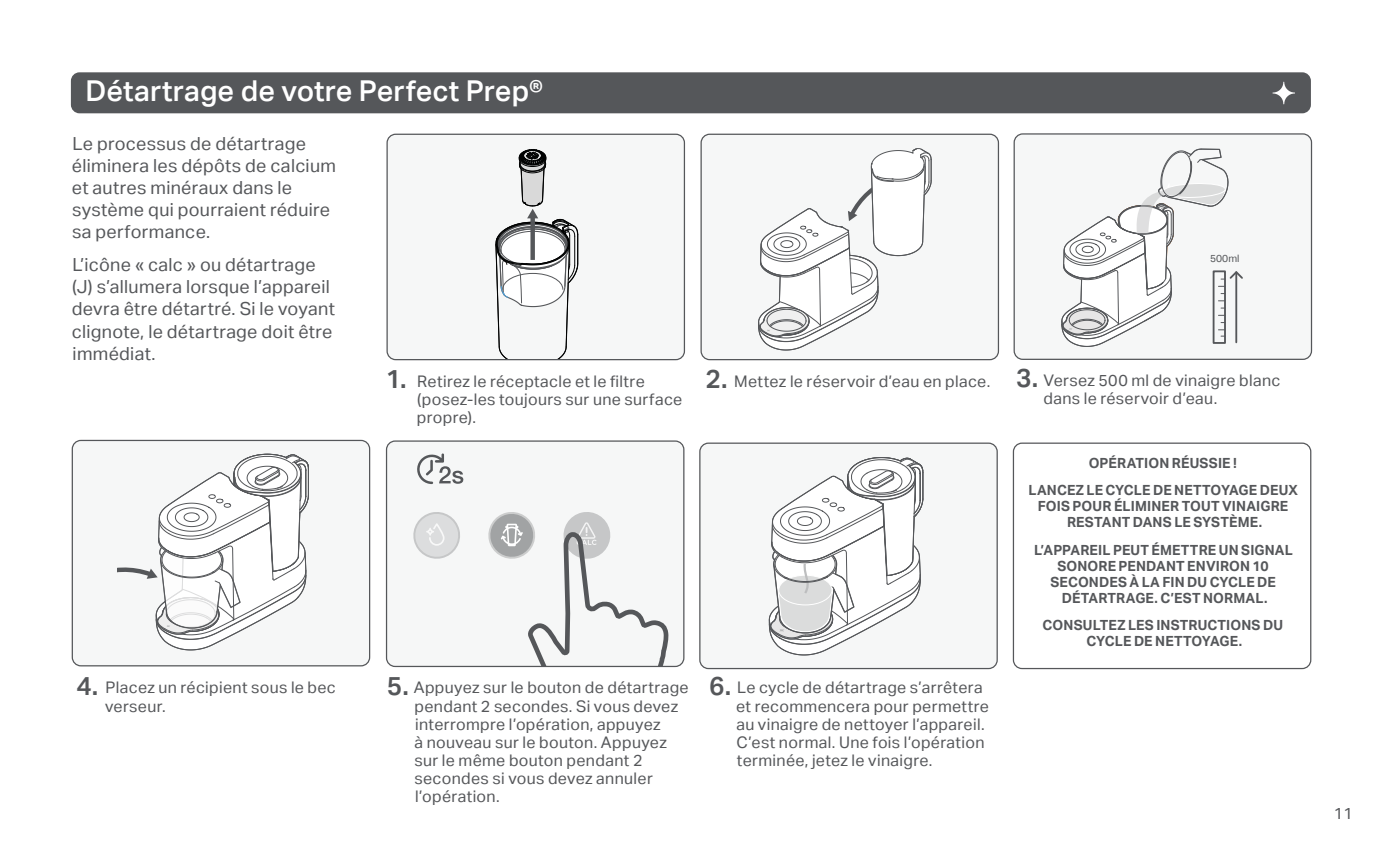
<style>
.page{position:relative;width:1384px;height:851px;background:#fff}
.page>*{position:absolute;margin:0;border:0;box-sizing:border-box;transform-origin:0 0}
.t1{font:500 28.8px "Aktiv Grotesk";color:#fff}
.t2{font:600 26px "Aktiv Grotesk";color:#55575a}
.t3{font:18px/22px "Aktiv Grotesk";letter-spacing:.015em;color:#55575a}
.t4{font:16px/18px "Aktiv Grotesk";letter-spacing:.02em;color:#55575a}
.t5{font:700 14px/16px "Aktiv Grotesk";letter-spacing:.01em;color:#55575a;text-align:center}
.t6{font:10.2px "Aktiv Grotesk";color:#55575a}
</style>
<div class="page">
<div style="left:71px;top:72px;width:1239px;height:41px;background:#55575a;border-radius:9px"></div>
<svg style="left:1272px;top:82px;width:22px;height:22px"></svg>
<div style="left:387px;top:134px;width:297px;height:225px;background:#f6f7f7;border-radius:9px"></div>
<div style="left:386px;top:134px;width:299px;height:226px;border:1px solid #55575a;border-radius:9px"></div>
<div style="left:72px;top:440px;width:297px;height:225px;background:#f6f7f7;border-radius:9px"></div>
<div style="left:72px;top:440px;width:298px;height:226px;border:1px solid #55575a;border-radius:9px"></div>
<div style="left:700px;top:443px;width:297px;height:225px;background:#f6f7f7;border-radius:9px"></div>
<div style="left:699px;top:442px;width:298px;height:227px;border:1px solid #55575a;border-radius:9px"></div>
<div style="left:1014px;top:134px;width:297px;height:225px;background:#f6f7f7;border-radius:9px"></div>
<div style="left:1013px;top:133px;width:298px;height:227px;border:1px solid #55575a;border-radius:9px"></div>
<div style="left:701px;top:134px;width:297px;height:225px;background:#f6f7f7;border-radius:9px"></div>
<div style="left:700px;top:134px;width:299px;height:226px;border:1px solid #55575a;border-radius:9px"></div>
<div style="left:386px;top:441px;width:298px;height:225px;background:#f6f7f7;border-radius:9px"></div>
<div style="left:386px;top:440px;width:298px;height:227px;border:1px solid #55575a;border-radius:9px"></div>
<svg style="left:495px;top:149px;width:83px;height:210px"></svg>
<svg style="left:488px;top:512px;width:181px;height:153px"></svg>
<svg style="left:417px;top:453px;width:46px;height:31px"></svg>
<svg style="left:413px;top:512px;width:47px;height:46px"></svg>
<svg style="left:117px;top:454px;width:192px;height:196px"></svg>
<div style="left:1012px;top:442px;width:299px;height:227px;border:1px solid #55575a;border-radius:9px"></div>
<svg style="left:769px;top:457px;width:154px;height:198px"></svg>
<svg style="left:758px;top:148px;width:173px;height:202px"></svg>
<svg style="left:1061px;top:149px;width:182px;height:198px"></svg>
<h1 class="t1" style="left:86px;top:74px;width:459px">Détartrage de votre Perfect Prep®</h1>
<p class="t3" style="left:72px;top:132px;width:266px">Le processus de détartrage éliminera les dépôts de calcium et autres minéraux dans le système qui pourraient réduire sa performance.</p>
<p class="t3" style="left:72px;top:254px;width:265px">L’icône « calc » ou détartrage (J) s’allumera lorsque l’appareil devra être détartré. Si le voyant clignote, le détartrage doit être immédiat.</p>
<p class="t6" style="left:1210px;top:252px;width:31px">500ml</p>
<h2 class="t2" style="left:386px;top:364px;width:22px">1.</h2>
<h2 class="t2" style="left:705px;top:364px;width:24px">2.</h2>
<h2 class="t2" style="left:1016px;top:363px;width:24px">3.</h2>
<p class="t4" style="left:417px;top:372px;width:267px">Retirez le réceptacle et le filtre (posez-les toujours sur une surface propre).</p>
<p class="t4" style="left:1043px;top:371px;width:238px">Versez 500 ml de vinaigre blanc dans le réservoir d’eau.</p>
<p class="t4" style="left:734px;top:372px;width:258px">Mettez le réservoir d’eau en place.</p>
<h2 class="t2" style="left:76px;top:670px;width:23px">4.</h2>
<h2 class="t2" style="left:387px;top:670px;width:23px">5.</h2>
<h2 class="t2" style="left:709px;top:670px;width:24px">6.</h2>
<p class="t4" style="left:105px;top:678px;width:232px">Placez un récipient sous le bec verseur.</p>
<p class="t4" style="left:414px;top:678px;width:276px">Appuyez sur le bouton de détartrage pendant 2 secondes. Si vous devez interrompre l’opération, appuyez<br>à nouveau sur le bouton. Appuyez sur le même bouton pendant 2 secondes si vous devez annuler l’opération.</p>
<p class="t4" style="left:736px;top:678px;width:254px">Le cycle de détartrage s’arrêtera et recommencera pour permettre au vinaigre de nettoyer l’appareil.<br>C’est normal. Une fois l’opération terminée, jetez le vinaigre.</p>
<p class="t5" style="left:1028px;top:449px;width:271px;line-height:27.4px">OPÉRATION RÉUSSIE !<br>LANCEZ LE CYCLE DE NETTOYAGE DEUX</p>
<p class="t5" style="left:1037px;top:498px;width:252px">FOIS POUR ÉLIMINER TOUT VINAIGRE<br>RESTANT DANS LE SYSTÈME.</p>
<p class="t5" style="left:1034px;top:541px;width:260px">L’APPAREIL PEUT ÉMETTRE UN SIGNAL<br>SONORE PENDANT ENVIRON 10<br>SECONDES À LA FIN DU CYCLE DE<br>DÉTARTRAGE. C’EST NORMAL.</p>
<p class="t5" style="left:1042px;top:617px;width:242px">CONSULTEZ LES INSTRUCTIONS DU<br>CYCLE DE NETTOYAGE.</p>
<p class="t4" style="left:1333px;top:804px;width:20px">11</p>
</div>
